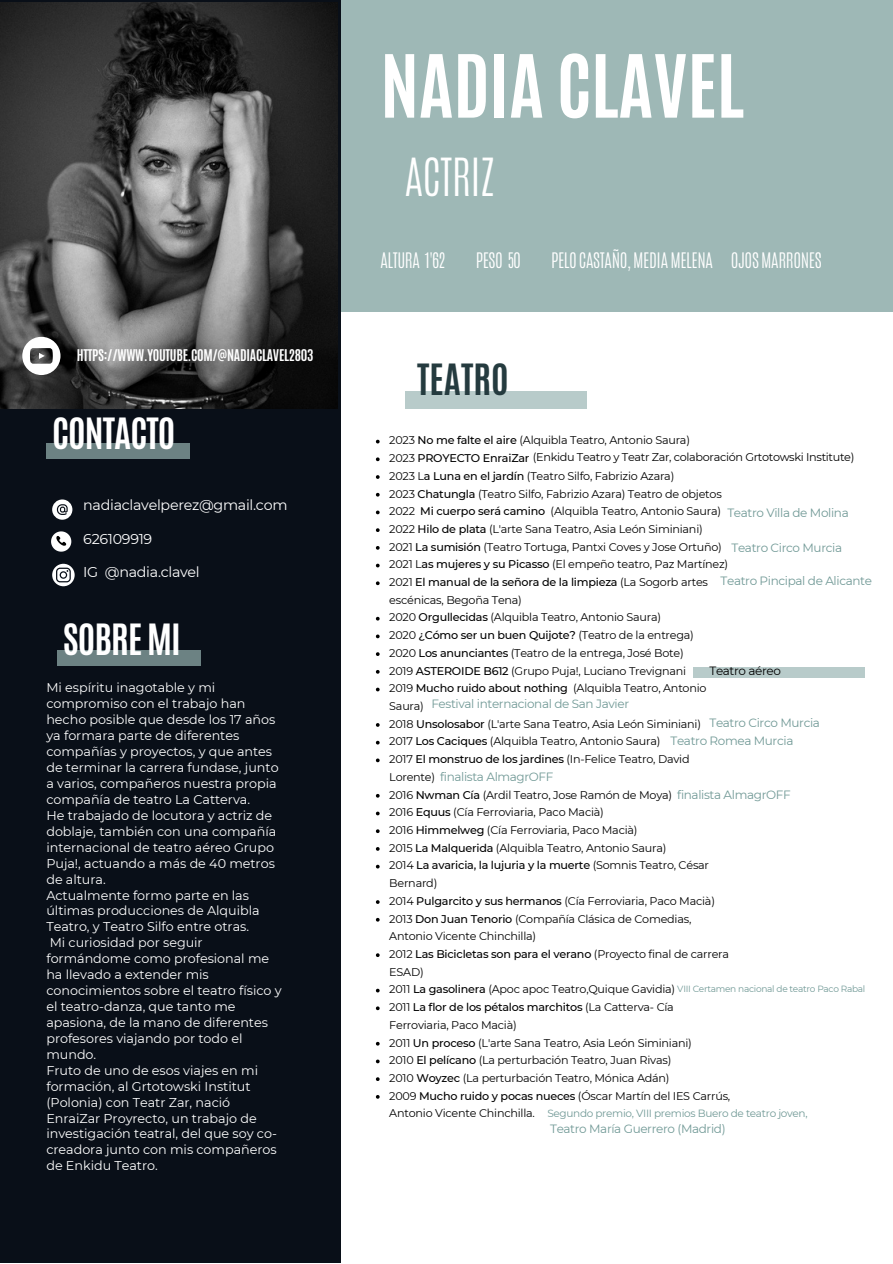
<style>
.page{position:relative;width:893px;height:1264px;background:#fff}
.page>*{position:absolute;margin:0;border:0;box-sizing:border-box;transform-origin:0 0}
.t1{font:700 73.95px "Antonio";letter-spacing:-.005em;color:#fff}
.t2{font:300 43.8px "Antonio";letter-spacing:-.02em;color:#fff}
.t3{font:700 36px "Antonio";letter-spacing:-.025em;color:#fff}
.t4{font:700 36px "Antonio";color:#253b3f}
.t5{font:300 17.85px "Antonio";letter-spacing:-.02em;color:#fff}
.t6{font:14.25px "Montserrat";letter-spacing:-.02em;color:#fff}
.t7{font:700 13.5px "Antonio";letter-spacing:-.02em;color:#fff}
.t8{font:12.75px/15.9px "Montserrat";letter-spacing:-.005em;color:#fff}
.t9{font:12px "Montserrat";letter-spacing:-.03em;color:#719996}
.t10{font:12px "Montserrat";letter-spacing:-.03em;color:#000}
.t11{font:11.25px/17.7px "Montserrat";letter-spacing:-.02em;color:#000}
.t12{font:10.5px "Montserrat";letter-spacing:-.03em;color:#719996}
.t13{font:9px "Montserrat";letter-spacing:-.03em;color:#719996}
.s1{font-weight:500}
.s2{font-size:11.25px;color:#000}
.s3{font-size:12px;color:#719996}
</style>
<div class="page">
<div style="left:0;top:0;width:892px;height:311px;background:#98b4b2"></div>
<div style="left:0;top:0;width:340px;height:1262px;background:#090f18"></div>
<div style="left:46px;top:443px;width:143px;height:15px;background:#6c8283"></div>
<div style="left:57px;top:650px;width:143px;height:16px;background:#6c8283"></div>
<svg style="left:52px;top:499px;width:20px;height:20px"></svg>
<svg style="left:51px;top:531px;width:20px;height:20px"></svg>
<svg style="left:52px;top:563px;width:23px;height:23px"></svg>
<div style="left:405px;top:391px;width:181px;height:17px;background:#b8cbca"></div>
<div style="left:693px;top:667px;width:171px;height:11px;background:#b8cbca"></div>
<img style="left:0;top:3px;width:337px;height:405px">
<svg style="left:22px;top:337px;width:38px;height:38px"></svg>
<svg style="left:376px;top:457px;width:3px;height:4px"></svg>
<svg style="left:376px;top:475px;width:3px;height:4px"></svg>
<svg style="left:376px;top:510px;width:3px;height:4px"></svg>
<svg style="left:376px;top:528px;width:3px;height:4px"></svg>
<svg style="left:376px;top:581px;width:3px;height:4px"></svg>
<svg style="left:376px;top:634px;width:3px;height:4px"></svg>
<svg style="left:376px;top:652px;width:3px;height:4px"></svg>
<svg style="left:376px;top:758px;width:3px;height:4px"></svg>
<svg style="left:376px;top:829px;width:3px;height:4px"></svg>
<svg style="left:376px;top:953px;width:3px;height:4px"></svg>
<svg style="left:376px;top:1006px;width:3px;height:4px"></svg>
<svg style="left:376px;top:1059px;width:3px;height:4px"></svg>
<p class="t7" style="left:77px;top:345px;width:238px">HTTPS://WWW.YOUTUBE.COM/@NADIACLAVEL2803</p>
<p class="t3" style="left:52px;top:407px;width:125px">CONTACTO</p>
<p class="t6" style="left:83px;top:496px;width:206px">nadiaclavelperez@gmail.com</p>
<p class="t6" style="left:83px;top:530px;width:70px">626109919</p>
<p class="t6" style="left:83px;top:563px;width:118px">IG @nadia.clavel</p>
<p class="t3" style="left:63px;top:613px;width:119px">SOBREMI</p>
<p class="t8" style="left:46px;top:680px;width:234px">Mi espíritu inagotable y mi compromiso con el trabajo han hecho posible que desde los 17 años ya formara parte de diferentes compañías y proyectos, y que antes de terminar la carrera fundase, junto a varios, compañeros nuestra propia compañía de teatro La Catterva.</p>
<p class="t8" style="left:46px;top:807px;width:231px">He trabajado de locutora y actriz de doblaje, también con una compañía internacional de teatro aéreo Grupo<br>Puja!, actuando a más de 40 metros de altura.</p>
<p class="t8" style="left:46px;top:887px;width:215px">Actualmente formo parte en las últimas producciones de Alquibla<br>Teatro, y Teatro Silfo entre otras.</p>
<p class="t8" style="left:46px;top:934px;width:237px">Mi curiosidad por seguir formándome como profesional me ha llevado a extender mis conocimientos sobre el teatro físico y el teatro-danza, que tanto me apasiona, de la mano de diferentes profesores viajando por todo el mundo.</p>
<p class="t8" style="left:46px;top:1062px;width:232px">Fruto de uno de esos viajes en mi formación, al Grtotowski Institut (Polonia) con Teatr Zar, nació<br>EnraiZar Proyrecto, un trabajo de investigación teatral, del que soy co&shy;creadora junto con mis compañeros de Enkidu Teatro.</p>
<p class="t1" style="left:380px;top:33px;width:365px">NADIA CLAVEL</p>
<p class="t2" style="left:405px;top:146px;width:91px">ACTRIZ</p>
<p class="t5" style="left:380px;top:247px;width:66px">ALTURA 1'62</p>
<p class="t5" style="left:476px;top:247px;width:46px">PESO 50</p>
<p class="t5" style="left:551px;top:247px;width:272px">PELO CASTAÑO,MEDIAMELENA OJOSMARRONES</p>
<p class="t4" style="left:417px;top:353px;width:93px">TEATRO</p>
<p class="t11" style="left:389px;top:431px;width:302px">2023 <span class="s1">No me falte el aire</span> (Alquibla Teatro, Antonio Saura)</p>
<p class="t11" style="left:389px;top:448px;width:466px">2023 <span class="s1">PROYECTO EnraiZar</span> (Enkidu Teatro y Teatr Zar, colaboración Grtotowski Institute)</p>
<p class="t11" style="left:389px;top:467px;width:286px">2023 L<span class="s1">a Luna en el jardín</span> (Teatro Silfo, Fabrizio Azara)</p>
<p class="t11" style="left:389px;top:484px;width:334px">2023 <span class="s1">Chatungla</span> (Teatro Silfo, Fabrizio Azara) Teatro de objetos</p>
<p class="t11" style="left:389px;top:502px;width:333px">2022 <span class="s1">Mi cuerpo será camino</span> (Alquibla Teatro, Antonio Saura)</p>
<p class="t11" style="left:389px;top:520px;width:315px">2022 <span class="s1">Hilo de plata</span> (L'arte Sana Teatro, Asia León Siminiani)</p>
<p class="t11" style="left:389px;top:538px;width:334px">2021 <span class="s1">La sumisión</span> (Teatro Tortuga, Pantxi Coves y Jose Ortuño)</p>
<p class="t11" style="left:389px;top:555px;width:340px">2021 L<span class="s1">as mujeres y su Picasso</span> (El empeño teatro, Paz Martínez)</p>
<p class="t11" style="left:389px;top:573px;width:320px">2021 <span class="s1">El manual de la señora de la limpieza</span> (La Sogorb artes escénicas, Begoña Tena)</p>
<p class="t11" style="left:389px;top:608px;width:273px">2020 <span class="s1">Orgullecidas</span> (Alquibla Teatro, Antonio Saura)</p>
<p class="t11" style="left:389px;top:626px;width:306px">2020 <span class="s1">¿Cómo ser un buen Quijote?</span> (Teatro de la entrega)</p>
<p class="t11" style="left:389px;top:644px;width:296px">2020 <span class="s1">Los anunciantes</span> (Teatro de la entrega, José Bote)</p>
<p class="t11" style="left:389px;top:661px;width:298px">2019 <span class="s1">ASTEROIDE B612</span> (Grupo Puja!, Luciano Trevignani</p>
<p class="t11" style="left:389px;top:679px;width:319px">2019 <span class="s1">Mucho ruido about nothing</span> (Alquibla Teatro, Antonio<br>Saura)</p>
<p class="t11" style="left:389px;top:715px;width:313px">2018 <span class="s1">Unsolosabor</span> (L'arte Sana Teatro, Asia León Siminiani)</p>
<p class="t11" style="left:389px;top:732px;width:273px">2017 <span class="s1">Los Caciques</span> (Alquibla Teatro, Antonio Saura)</p>
<p class="t11" style="left:389px;top:750px;width:302px">2017 <span class="s1">El monstruo de los jardines</span> (In-Felice Teatro, David</p>
<p class="t9" style="left:389px;top:769px;width:166px"><span class="s2">Lorente)</span> finalista AlmagrOFF</p>
<p class="t11" style="left:389px;top:785px;width:403px">2016 <span class="s1">Nwman Cía</span> (Ardil Teatro, Jose Ramón de Moya) <span class="s3">finalista AlmagrOFF</span></p>
<p class="t11" style="left:389px;top:803px;width:216px">2016 <span class="s1">Equus</span> (Cía Ferroviaria, Paco Macià)</p>
<p class="t11" style="left:389px;top:821px;width:250px">2016 <span class="s1">Himmelweg</span> (Cía Ferroviaria, Paco Macià)</p>
<p class="t11" style="left:389px;top:838px;width:279px">2015 <span class="s1">La Malquerida</span> (Alquibla Teatro, Antonio Saura)</p>
<p class="t11" style="left:389px;top:856px;width:321px">2014 <span class="s1">La avaricia, la lujuria y la muerte</span> (Somnis Teatro, César<br>Bernard)</p>
<p class="t11" style="left:389px;top:892px;width:327px">2014 <span class="s1">Pulgarcito y sus hermanos</span> (Cía Ferroviaria, Paco Macià)</p>
<p class="t11" style="left:389px;top:909px;width:303px">2013 <span class="s1">Don Juan Tenorio</span> (Compañía Clásica de Comedias,<br>Antonio Vicente Chinchilla)</p>
<p class="t11" style="left:389px;top:945px;width:341px">2012 <span class="s1">Las Bicicletas son para el verano</span> (Proyecto final de carrera<br>ESAD)</p>
<p class="t11" style="left:389px;top:980px;width:287px">2011 <span class="s1">La gasolinera</span> (Apoc apoc Teatro,Quique Gavidia)</p>
<p class="t11" style="left:389px;top:998px;width:286px">2011 <span class="s1">La flor de los pétalos marchitos</span> (La Catterva- Cía<br>Ferroviaria, Paco Macià)</p>
<p class="t11" style="left:389px;top:1033px;width:304px">2011 <span class="s1">Un proceso</span> (L'arte Sana Teatro, Asia León Siminiani)</p>
<p class="t11" style="left:389px;top:1051px;width:283px">2010 <span class="s1">El pelícano</span> (La perturbación Teatro, Juan Rivas)</p>
<p class="t11" style="left:389px;top:1069px;width:282px">2010 <span class="s1">Woyzec</span> (La perturbación Teatro, Mónica Adán)</p>
<p class="t11" style="left:389px;top:1086px;width:342px">2009 <span class="s1">Mucho ruido y pocas nueces</span> (Óscar Martín del IES Carrús,<br>Antonio Vicente Chinchilla.</p>
<p class="t9" style="left:727px;top:505px;width:123px">Teatro Villa de Molina</p>
<p class="t9" style="left:731px;top:540px;width:112px">Teatro Circo Murcia</p>
<p class="t9" style="left:720px;top:573px;width:153px">Teatro Pincipal de Alicante</p>
<p class="t10" style="left:709px;top:663px;width:73px">Teatro aéreo</p>
<p class="t9" style="left:431px;top:696px;width:199px">Festival internacional de San Javier</p>
<p class="t9" style="left:709px;top:715px;width:112px">Teatro Circo Murcia</p>
<p class="t9" style="left:670px;top:733px;width:124px">Teatro Romea Murcia</p>
<p class="t13" style="left:677px;top:983px;width:189px">VIII Certamen nacional de teatro Paco Rabal</p>
<p class="t12" style="left:547px;top:1106px;width:262px">Segundo premio, VIII premios Buero de teatro joven,</p>
<p class="t9" style="left:550px;top:1121px;width:177px">Teatro María Guerrero (Madrid)</p>
</div>
